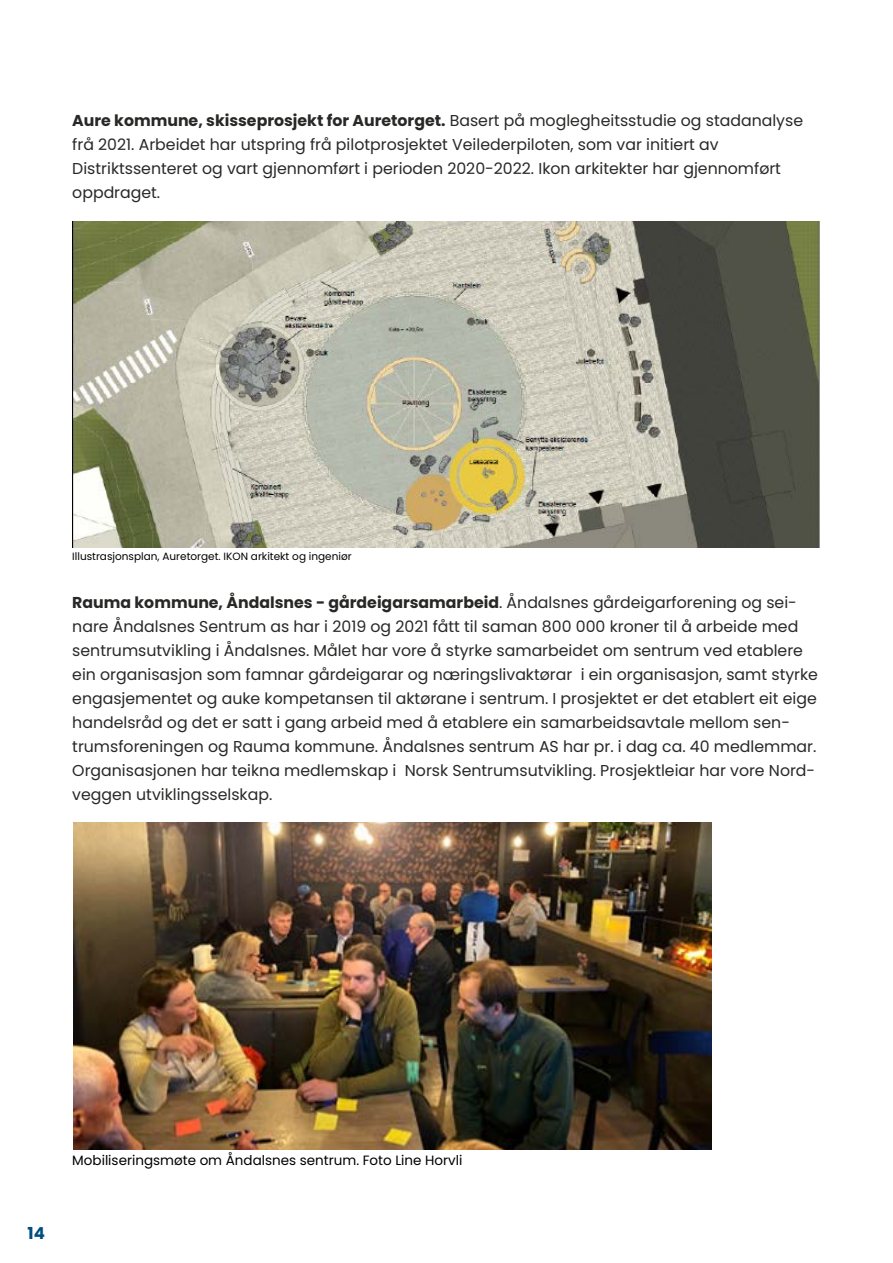
<style>
.page{position:relative;width:893px;height:1263px;background:#fff}
.page>*{position:absolute;margin:0;border:0;box-sizing:border-box;transform-origin:0 0}
.t1{font:700 16.5px "Poppins";color:#004e81}
.Bildekreditering_sva{font:15.75px/24px "Poppins";color:#282827}
.P_-_brødtekst{font:15.75px/24px "Poppins";color:#282827}
.Bildekreditering_sva-2{font:13.5px "Poppins";color:#000}
.Bildekreditering_sva-3{font:10.5px "Poppins";color:#000}
.s1{font-weight:700}
</style>
<div class="page">
<img style="left:72px;top:221px;width:748px;height:326px">
<img style="left:73px;top:823px;width:638px;height:326px">
<p class="P_-_brødtekst" style="left:72px;top:109px;width:732px"><span class="s1">Aure kommune, skisseprosjekt for Auretorget.</span> Basert på moglegheitsstudie og stadanalyse frå 2021. Arbeidet har utspring frå pilotprosjektet Veilederpiloten, som var initiert av Distriktssenteret og vart gjennomført i perioden 2020-2022. Ikon arkitekter har gjennomført oppdraget.</p>
<p class="Bildekreditering_sva-3" style="left:72px;top:550px;width:281px">Illustrasjonsplan, Auretorget. IKON arkitekt og ingeniør</p>
<p class="Bildekreditering_sva" style="left:72px;top:590px;width:747px"><span class="s1">Rauma kommune, Åndalsnes - gårdeigarsamarbeid</span>. Åndalsnes gårdeigarforening og sei&shy;nare Åndalsnes Sentrum as har i 2019 og 2021 fått til saman 800 000 kroner til å arbeide med sentrumsutvikling i Åndalsnes. Målet har vore å styrke samarbeidet om sentrum ved etablere ein organisasjon som famnar gårdeigarar og næringslivaktørar i ein organisasjon, samt styrke engasjementet og auke kompetansen til aktørane i sentrum. I prosjektet er det etablert eit eige handelsråd og det er satt i gang arbeid med å etablere ein samarbeidsavtale mellom sen&shy;trumsforeningen og Rauma kommune. Åndalsnes sentrum AS har pr. i dag ca. 40 medlemmar.<br>Organisasjonen har teikna medlemskap i Norsk Sentrumsutvikling. Prosjektleiar har vore Nord&shy;veggen utviklingsselskap.</p>
<p class="t1" style="left:27px;top:1223px;width:19px">14</p>
<p class="Bildekreditering_sva-2" style="left:72px;top:1153px;width:392px">Mobiliseringsmøte om Åndalsnes sentrum. Foto Line Horvli</p>
</div>
